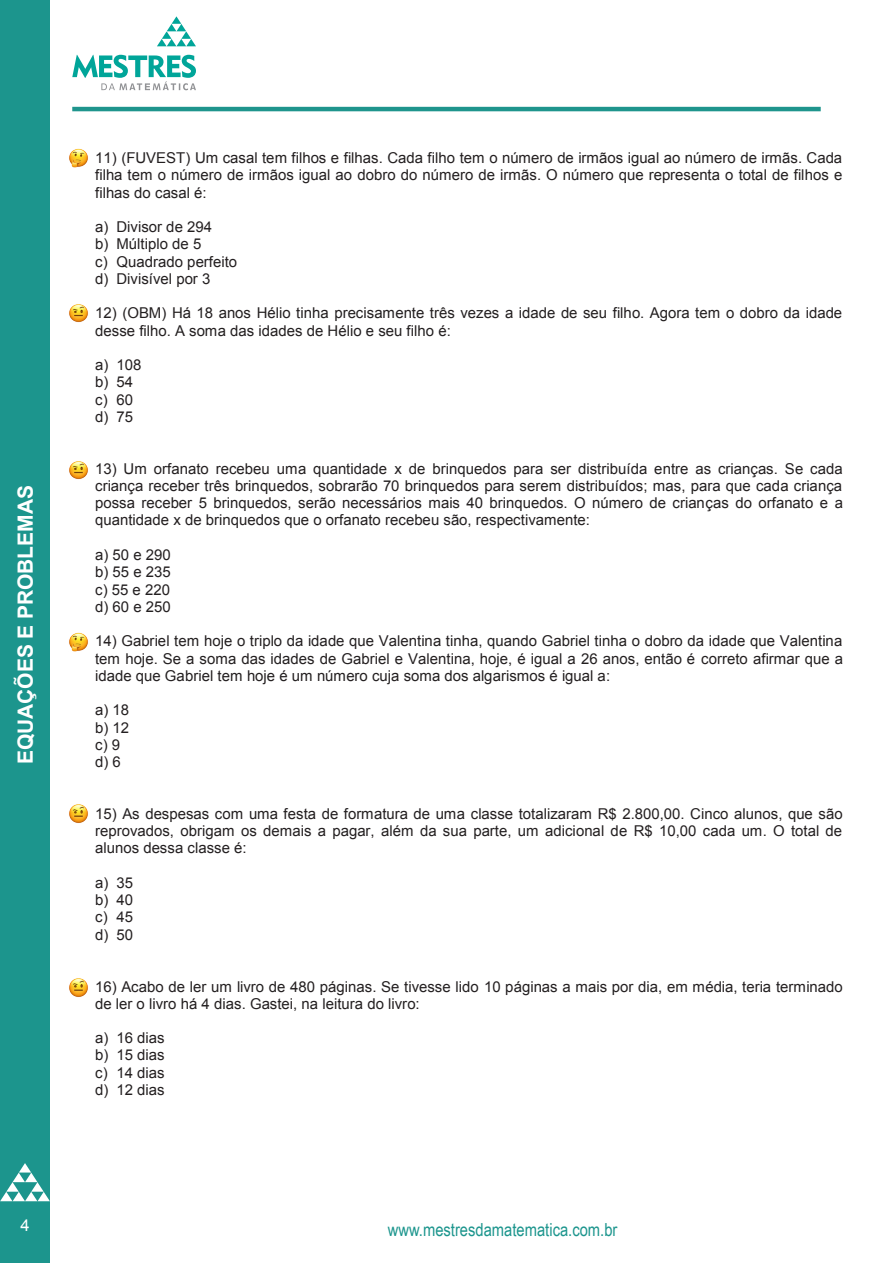
<style>
.page{position:relative;width:893px;height:1263px;background:#fff}
.page>*{position:absolute;margin:0;border:0;box-sizing:border-box;transform-origin:0 0}
.t1{font:700 21px "Arial";color:#fff}
.t2{font:18px "Arial Narrow";color:#1c958d}
.t3{font:16.5px "Arial";color:#fff}
.t4{font:15px/17.2px "Arial";color:#231f20;text-align:justify}
</style>
<div class="page">
<div style="left:0;top:0;width:50px;height:1263px;background:#1c958d"></div>
<svg style="left:0;top:1163px;width:50px;height:38px"></svg>
<svg style="left:72px;top:55px;width:124px;height:35px"></svg>
<svg style="left:157px;top:16px;width:39px;height:30px"></svg>
<hr style="left:72px;top:107px;width:749px;height:4px;background:#1f958d">
<img style="left:69px;top:149px;width:19px;height:19px">
<img style="left:69px;top:304px;width:19px;height:19px">
<img style="left:69px;top:461px;width:19px;height:19px">
<img style="left:69px;top:632px;width:19px;height:19px">
<img style="left:69px;top:804px;width:19px;height:19px">
<img style="left:69px;top:978px;width:19px;height:19px">
<h1 class="t1" style="left:11px;top:764px;width:281px;rotate:-90deg">EQUAÇÕES E PROBLEMAS</h1>
<p class="t3" style="left:20px;top:1214px;width:11px">4</p>
<p class="t4" style="left:95px;top:149px;width:749px">11) (FUVEST) Um casal tem filhos e filhas. Cada filho tem o número de irmãos igual ao número de irmãs. Cada filha tem o número de irmãos igual ao dobro do número de irmãs. O número que representa o total de filhos e filhas do casal é:</p>
<p class="t4" style="left:95px;top:218px;width:144px;text-align:left">a) Divisor de 294<br>b) Múltiplo de 5<br>c) Quadrado perfeito d) Divisível por 3</p>
<p class="t4" style="left:95px;top:304px;width:748px">12) (OBM) Há 18 anos Hélio tinha precisamente três vezes a idade de seu filho. Agora tem o dobro da idade desse filho. A soma das idades de Hélio e seu filho é:</p>
<p class="t4" style="left:95px;top:356px;width:48px;text-align:left">a) 108 b) 54 c) 60 d) 75</p>
<p class="t4" style="left:95px;top:460px;width:749px">13) Um orfanato recebeu uma quantidade x de brinquedos para ser distribuída entre as crianças. Se cada criança receber três brinquedos, sobrarão 70 brinquedos para serem distribuídos; mas, para que cada criança possa receber 5 brinquedos, serão necessários mais 40 brinquedos. O número de crianças do orfanato e a quantidade x de brinquedos que o orfanato recebeu são, respectivamente:</p>
<p class="t4" style="left:95px;top:546px;width:77px">a) 50 e 290 b) 55 e 235 c) 55 e 220 d) 60 e 250</p>
<p class="t4" style="left:95px;top:632px;width:749px">14) Gabriel tem hoje o triplo da idade que Valentina tinha, quando Gabriel tinha o dobro da idade que Valentina tem hoje. Se a soma das idades de Gabriel e Valentina, hoje, é igual a 26 anos, então é correto afirmar que a idade que Gabriel tem hoje é um número cuja soma dos algarismos é igual a:</p>
<p class="t4" style="left:95px;top:701px;width:36px;text-align:left">a) 18 b) 12 c) 9 d) 6</p>
<p class="t4" style="left:95px;top:805px;width:749px">15) As despesas com uma festa de formatura de uma classe totalizaram R$ 2.800,00. Cinco alunos, que são reprovados, obrigam os demais a pagar, além da sua parte, um adicional de R$ 10,00 cada um. O total de alunos dessa classe é:</p>
<p class="t4" style="left:95px;top:874px;width:39px">a) 35 b) 40 c) 45 d) 50</p>
<p class="t4" style="left:95px;top:978px;width:749px">16) Acabo de ler um livro de 480 páginas. Se tivesse lido 10 páginas a mais por dia, em média, teria terminado de ler o livro há 4 dias. Gastei, na leitura do livro:</p>
<p class="t4" style="left:95px;top:1029px;width:71px">a) 16 dias b) 15 dias c) 14 dias d) 12 dias</p>
<p class="t2" style="left:388px;top:1216px;width:231px">www.mestresdamatematica.com.br</p>
</div>
